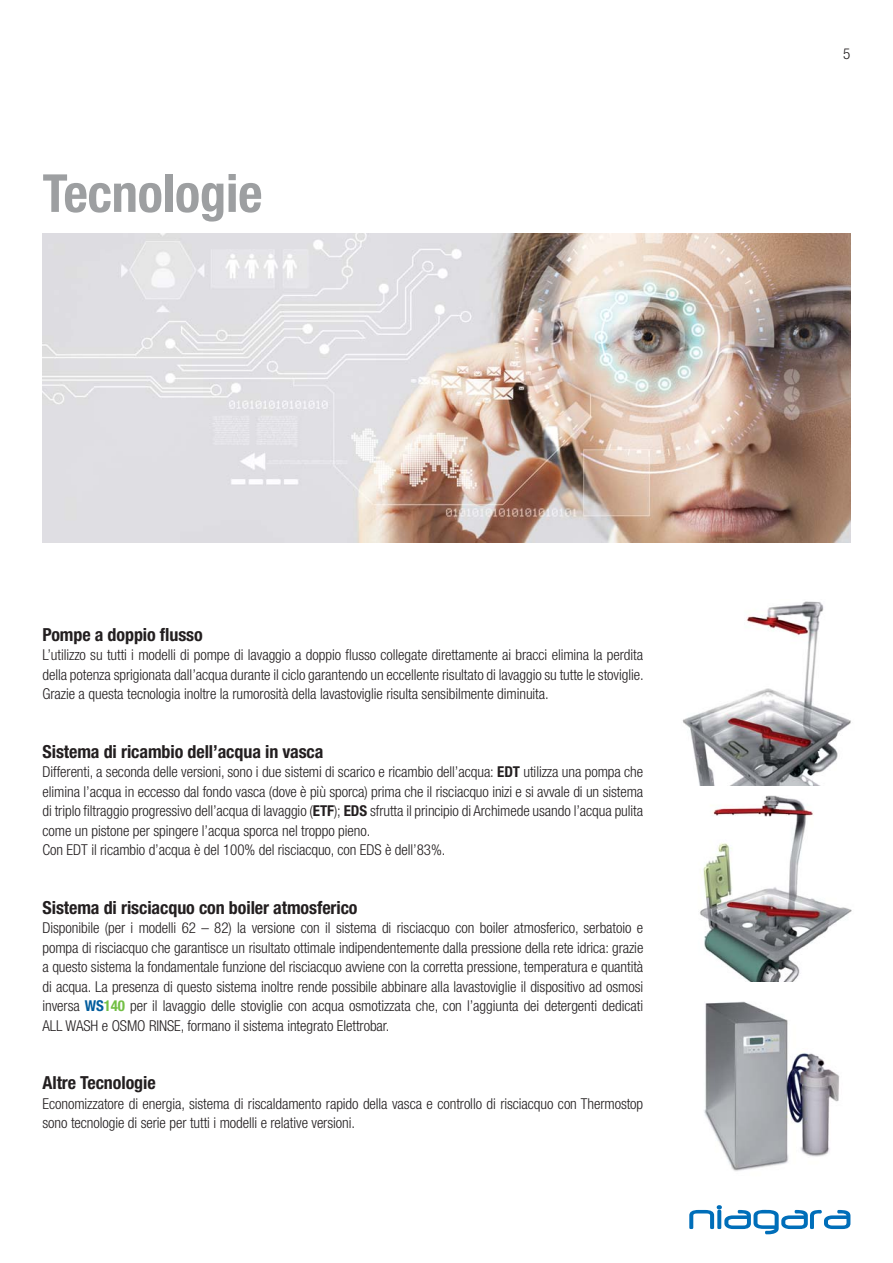
<style>
.page{position:relative;width:893px;height:1263px;background:#fff}
.page>*{position:absolute;margin:0;border:0;box-sizing:border-box;transform-origin:0 0}
.t1{font:700 condensed 52.5px "Helvetica Neue";letter-spacing:-.005em;color:#9d9fa1}
.t2{font:700 condensed 18px "Helvetica Neue";letter-spacing:-.005em;color:#231f20}
.t3{font:300 condensed 15px/19.5px "Helvetica Neue";letter-spacing:-.005em;color:#231f20;text-align:justify}
.s1{font-weight:700}
.s2{font-weight:700;color:#005c9d}
.s3{font-weight:700;color:#72bf44}
</style>
<div class="page">
<img style="left:43px;top:234px;width:807px;height:308px">
<svg style="left:689px;top:1205px;width:161px;height:29px"></svg>
<img style="left:700px;top:795px;width:152px;height:186px">
<img style="left:682px;top:601px;width:169px;height:185px">
<img style="left:704px;top:1001px;width:136px;height:170px">
<h1 class="t1" style="left:43px;top:174px;width:221px">Tecnologie</h1>
<p class="t2" style="left:43px;top:628px;width:162px">Pompe a doppio flusso</p>
<p class="t3" style="left:43px;top:646px;width:603px">L’utilizzo su tutti i modelli di pompe di lavaggio a doppio flusso collegate direttamente ai bracci elimina la perdita della potenza sprigionata dall’acqua durante il ciclo garantendo un eccellente risultato di lavaggio su tutte le stoviglie.<br>Grazie a questa tecnologia inoltre la rumorosità della lavastoviglie risulta sensibilmente diminuita.</p>
<p class="t2" style="left:43px;top:745px;width:282px">Sistema di ricambio dell’acqua in vasca</p>
<p class="t3" style="left:43px;top:763px;width:602px;text-align:left">Differenti, a seconda delle versioni, sono i due sistemi di scarico e ricambio dell’acqua: <span class="s1">EDT</span> utilizza una pompa che elimina l’acqua in eccesso dal fondo vasca (dove è più sporca) prima che il risciacquo inizi e si avvale di un sistema di triplo filtraggio progressivo dell’acqua di lavaggio (<span class="s1">ETF</span>); <span class="s1">EDS</span> sfrutta il principio di Archimede usando l’acqua pulita come un pistone per spingere l’acqua sporca nel troppo pieno.<br>Con EDT il ricambio d’acqua è del 100% del risciacquo, con EDS è dell’83%.</p>
<p class="t2" style="left:43px;top:901px;width:317px">Sistema di risciacquo con boiler atmosferico</p>
<p class="t3" style="left:43px;top:919px;width:602px">Disponibile (per i modelli 62 – 82) la versione con il sistema di risciacquo con boiler atmosferico, serbatoio e pompa di risciacquo che garantisce un risultato ottimale indipendentemente dalla pressione della rete idrica: grazie a questo sistema la fondamentale funzione del risciacquo avviene con la corretta pressione, temperatura e quantità di acqua. La presenza di questo sistema inoltre rende possibile abbinare alla lavastoviglie il dispositivo ad osmosi inversa <span class="s2">WS</span><span class="s3">140</span> per il lavaggio delle stoviglie con acqua osmotizzata che, con l’aggiunta dei detergenti dedicati ALL WASH e OSMO RINSE, formano il sistema integrato Elettrobar.</p>
<p class="t2" style="left:43px;top:1076px;width:115px">Altre Tecnologie</p>
<p class="t3" style="left:43px;top:1095px;width:602px">Economizzatore di energia, sistema di riscaldamento rapido della vasca e controllo di risciacquo con Thermostop sono tecnologie di serie per tutti i modelli e relative versioni.</p>
<p class="t3" style="left:843px;top:45px;width:9px">5</p>
</div>
